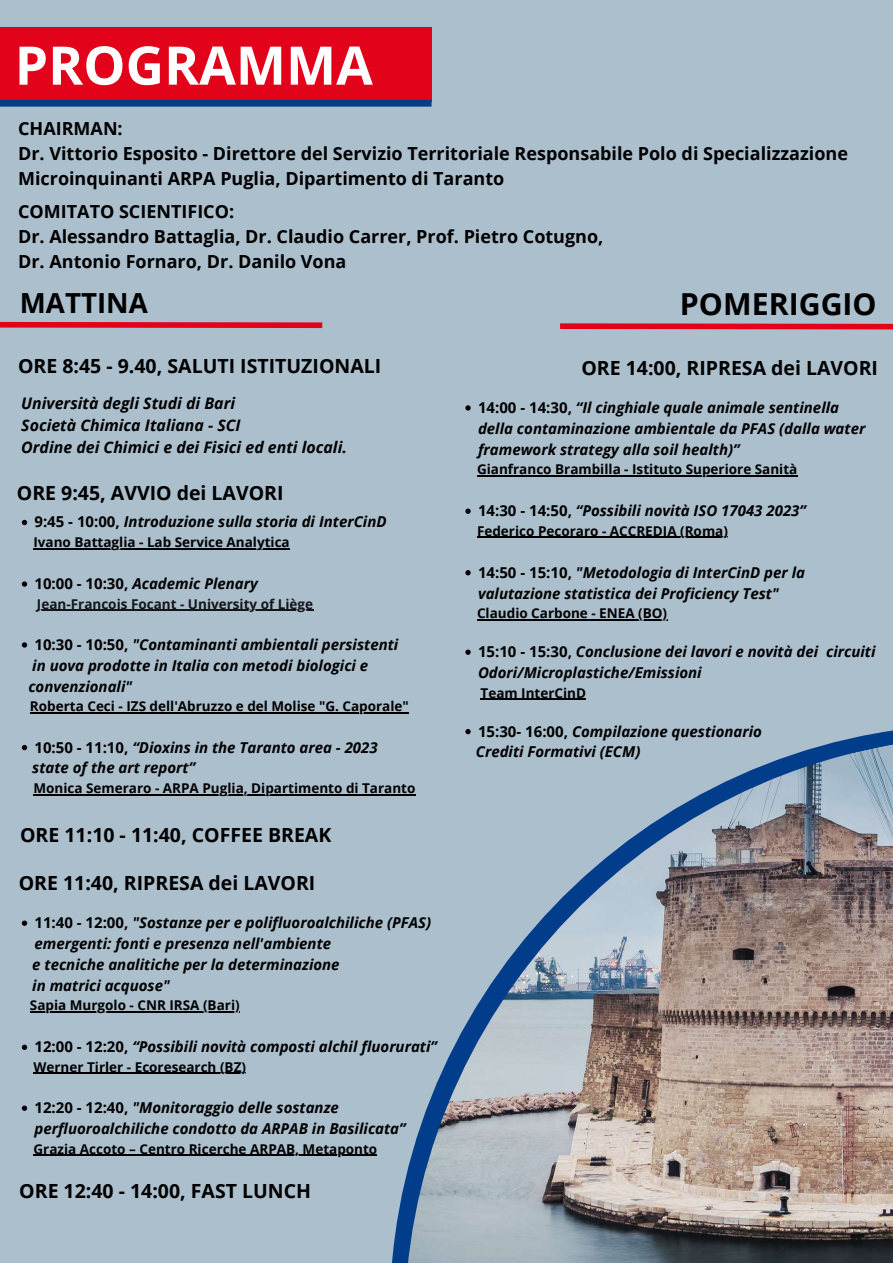
<style>
.page{position:relative;width:893px;height:1263px;background:#acbfcd}
.page>*{position:absolute;margin:0;border:0;box-sizing:border-box;transform-origin:0 0}
.t1{font:700 53.18px "Open Sans";color:#fff}
.t2{font:700 30.3px "Open Sans";color:#000}
.t3{font:700 27.67px "Open Sans";color:#000}
.t4{font:700 19.5px "Open Sans";color:#000}
.t5{font:700 18px/24.8px "Open Sans";color:#000}
.t6{font:italic 700 15.9px/22px "Open Sans";color:#000}
.t7{font:italic 700 15px/20.9px "Open Sans";color:#000}
.t8{font:700 13.5px "Open Sans";color:#000}
.t9{font:700 13.5px "Open Sans";color:#141619}
.s1{font-style:normal}
</style>
<div class="page">
<div style="left:0;top:27px;width:432px;height:75px;background:#e2031b"></div>
<div style="left:0;top:100px;width:431px;height:7px;background:#023d8b"></div>
<img style="left:350px;top:713px;width:543px;height:550px">
<svg style="left:22px;top:920px;width:5px;height:6px"></svg>
<svg style="left:22px;top:1045px;width:5px;height:5px"></svg>
<svg style="left:22px;top:1105px;width:5px;height:6px"></svg>
<hr style="left:30px;top:1011px;width:210px;height:1px;background:#000">
<hr style="left:33px;top:1073px;width:213px;height:1px;background:#000">
<hr style="left:33px;top:1154px;width:344px;height:2px;background:#000">
<svg style="left:465px;top:405px;width:6px;height:6px"></svg>
<svg style="left:465px;top:508px;width:6px;height:6px"></svg>
<svg style="left:465px;top:570px;width:6px;height:5px"></svg>
<svg style="left:465px;top:649px;width:6px;height:6px"></svg>
<svg style="left:465px;top:729px;width:6px;height:5px"></svg>
<hr style="left:477px;top:475px;width:320px;height:1px;background:#000">
<hr style="left:477px;top:537px;width:251px;height:1px;background:#000">
<hr style="left:477px;top:619px;width:190px;height:1px;background:#000">
<hr style="left:480px;top:698px;width:106px;height:2px;background:#000">
<svg style="left:560px;top:323px;width:333px;height:7px;background:#d7273d"></svg>
<svg style="left:22px;top:520px;width:5px;height:5px"></svg>
<svg style="left:22px;top:581px;width:5px;height:6px"></svg>
<svg style="left:22px;top:642px;width:5px;height:6px"></svg>
<svg style="left:22px;top:745px;width:5px;height:5px"></svg>
<hr style="left:33px;top:548px;width:257px;height:1px;background:#000">
<hr style="left:37px;top:609px;width:276px;height:2px;background:#141619">
<hr style="left:30px;top:712px;width:379px;height:1px;background:#000">
<hr style="left:33px;top:794px;width:382px;height:1px;background:#000">
<svg style="left:0;top:321px;width:323px;height:7px;background:#d7283e"></svg>
<h1 class="t1" style="left:15px;top:28px;width:359px">PROGRAMMA</h1>
<p class="t5" style="left:18px;top:116px;width:831px">CHAIRMAN:<br>Dr. Vittorio Esposito - Direttore del Servizio Territoriale Responsabile Polo di Specializzazione<br>Microinquinanti ARPA Puglia, Dipartimento di Taranto</p>
<p class="t5" style="left:18px;top:199px;width:587px">COMITATO SCIENTIFICO:<br>Dr. Alessandro Battaglia, Dr. Claudio Carrer, Prof. Pietro Cotugno,<br>Dr. Antonio Fornaro, Dr. Danilo Vona</p>
<h3 class="t3" style="left:20px;top:283px;width:129px">MATTINA</h3>
<h3 class="t4" style="left:18px;top:352px;width:365px">ORE 8:45 - 9.40, SALUTI ISTITUZIONALI</h3>
<p class="t6" style="left:21px;top:392px;width:327px">Università degli Studi di Bari<br>Società Chimica Italiana - SCI<br>Ordine dei Chimici e dei Fisici ed enti locali.</p>
<h3 class="t4" style="left:17px;top:479px;width:268px">ORE 9:45, AVVIO dei LAVORI</h3>
<p class="t7" style="left:34px;top:511px;width:353px"><span class="s1">9:45 - 10:00,</span> Introduzione sulla storia di InterCinD</p>
<p class="t8" style="left:33px;top:533px;width:258px">Ivano Battaglia - Lab Service Analytica</p>
<p class="t7" style="left:34px;top:573px;width:225px"><span class="s1">10:00 - 10:30,</span> Academic Plenary</p>
<p class="t9" style="left:37px;top:594px;width:278px">Jean-Francois Focant - University of Liège</p>
<p class="t7" style="left:34px;top:634px;width:365px"><span class="s1">10:30 - 10:50,</span> "Contaminanti ambientali persistenti</p>
<p class="t7" style="left:28px;top:654px;width:341px">in uova prodotte in Italia con metodi biologici e convenzionali"</p>
<p class="t8" style="left:30px;top:697px;width:380px">Roberta Ceci - IZS dell'Abruzzo e del Molise "G. Caporale"</p>
<p class="t7" style="left:34px;top:736px;width:345px"><span class="s1">10:50 - 11:10,</span> “Dioxins in the Taranto area - 2023</p>
<p class="t7" style="left:32px;top:757px;width:164px">state of the art report”</p>
<p class="t8" style="left:33px;top:778px;width:383px">Monica Semeraro - ARPA Puglia, Dipartimento di Taranto</p>
<h3 class="t4" style="left:20px;top:821px;width:313px">ORE 11:10 - 11:40, COFFEE BREAK</h3>
<h3 class="t4" style="left:19px;top:869px;width:298px">ORE 11:40, RIPRESA dei LAVORI</h3>
<p class="t7" style="left:34px;top:912px;width:398px"><span class="s1">11:40 - 12:00,</span> "Sostanze per e polifluoroalchiliche (PFAS) emergenti: fonti e presenza nell'ambiente</p>
<p class="t7" style="left:32px;top:953px;width:309px">e tecniche analitiche per la determinazione in matrici acquose"</p>
<p class="t8" style="left:30px;top:996px;width:211px">Sapia Murgolo - CNR IRSA (Bari)</p>
<p class="t7" style="left:34px;top:1036px;width:404px"><span class="s1">12:00 - 12:20,</span> “Possibili novità composti alchil fluorurati”</p>
<p class="t8" style="left:33px;top:1057px;width:214px">Werner Tirler - Ecoresearch (BZ)</p>
<p class="t7" style="left:34px;top:1097px;width:373px"><span class="s1">12:20 - 12:40,</span> "Monitoraggio delle sostanze perfluoroalchiliche condotto da ARPAB in Basilicata”</p>
<p class="t8" style="left:33px;top:1139px;width:345px">Grazia Accoto – Centro Ricerche ARPAB, Metaponto</p>
<h3 class="t4" style="left:19px;top:1177px;width:293px">ORE 12:40 - 14:00, FAST LUNCH</h3>
<h2 class="t2" style="left:680px;top:283px;width:198px">POMERIGGIO</h2>
<h3 class="t4" style="left:581px;top:354px;width:298px">ORE 14:00, RIPRESA dei LAVORI</h3>
<p class="t7" style="left:478px;top:397px;width:389px"><span class="s1">14:00 - 14:30,</span> “Il cinghiale quale animale sentinella della contaminazione ambientale da PFAS (dalla water framework strategy alla soil health)”</p>
<p class="t8" style="left:477px;top:460px;width:322px">Gianfranco Brambilla - Istituto Superiore Sanità</p>
<p class="t7" style="left:478px;top:500px;width:329px"><span class="s1">14:30 - 14:50,</span> “Possibili novità ISO 17043 2023”</p>
<p class="t8" style="left:477px;top:521px;width:252px">Federico Pecoraro - ACCREDIA (Roma)</p>
<p class="t7" style="left:478px;top:561px;width:328px"><span class="s1">14:50 - 15:10,</span> "Metodologia di InterCinD per la valutazione statistica dei Proficiency Test"</p>
<p class="t8" style="left:477px;top:604px;width:192px">Claudio Carbone - ENEA (BO)</p>
<p class="t7" style="left:478px;top:641px;width:399px"><span class="s1">15:10 - 15:30,</span> Conclusione dei lavori e novità dei circuiti<br>Odori/Microplastiche/Emissioni</p>
<p class="t8" style="left:480px;top:683px;width:107px">Team InterCinD</p>
<p class="t7" style="left:478px;top:720px;width:285px"><span class="s1">15:30- 16:00,</span> Compilazione questionario</p>
<p class="t7" style="left:476px;top:741px;width:166px">Crediti Formativi (ECM)</p>
</div>
